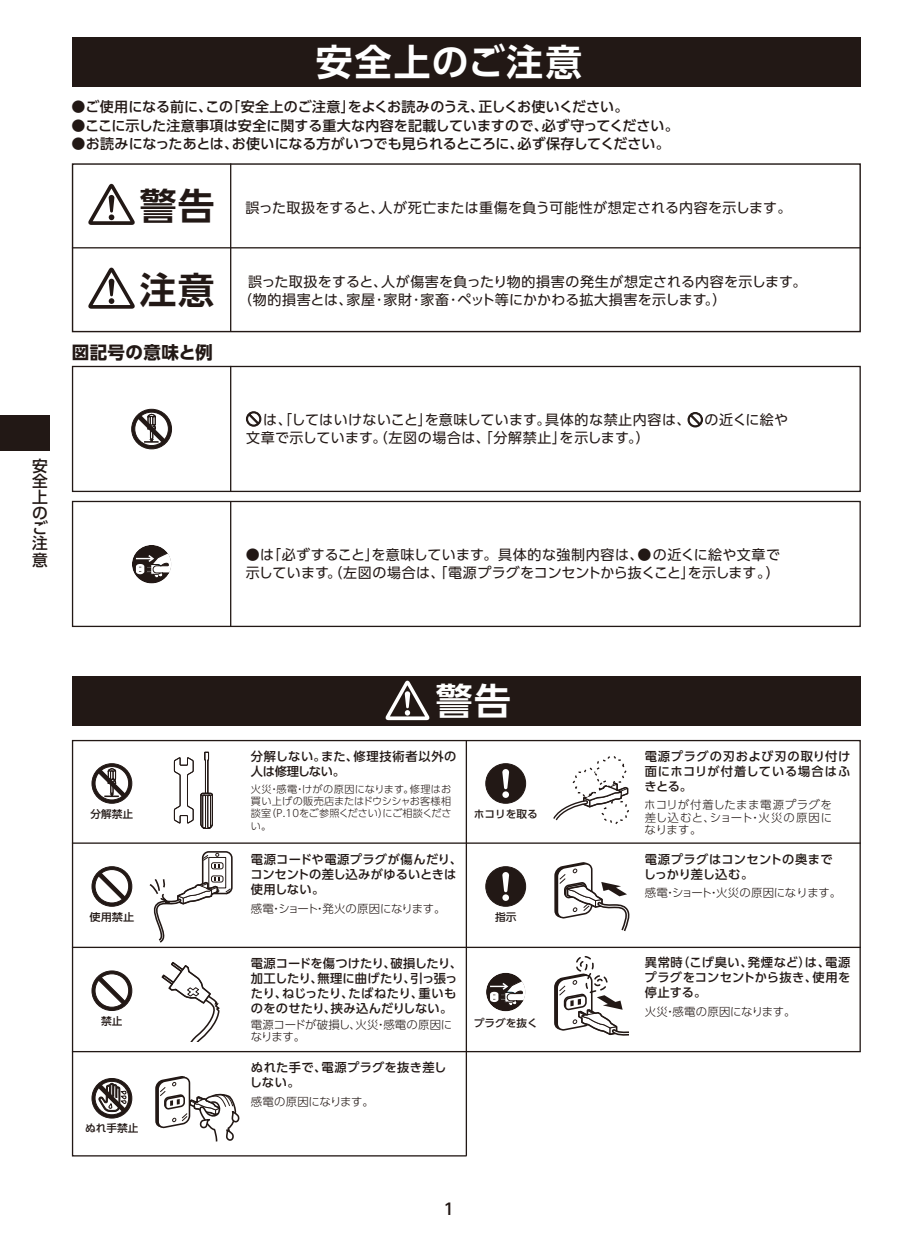
<style>
.page{position:relative;width:898px;height:1246px;background:#fff}
.page>*{position:absolute;margin:0;border:0;box-sizing:border-box;transform-origin:0 0}
.t1{font:700 36.75px "UD Shin Go Pro De";letter-spacing:.04em;color:#fff}
.t2{font:700 36.75px "UD Shin Go Pro De";color:#221815}
.t3{font:700 17.5px "UD Shin Go Pro";letter-spacing:.02em;color:#221815}
.t4{font:500 15.75px/15.6px "UD Shin Go Pro";color:#221815;text-align:justify}
.t5{font:500 15.75px "UD Shin Go Pro";color:#221815;scale:1.06 1}
.t6{font:14px/18px "UD Shin Go Pro";letter-spacing:.025em;color:#221815}
.t7{font:500 14px "UD Shin Go Pro";letter-spacing:.005em;color:#221815}
.t8{font:500 12.25px/14.9px "UD Shin Go Pro";letter-spacing:.02em;color:#221815}
.t9{font:300 11.38px/12.2px "UD Shin Go Pro";letter-spacing:.015em;color:#221815;text-align:justify}
.t10{font:300 11.38px "UD Shin Go Pro";letter-spacing:-.015em;color:#221815}
.t11{font:300 11.38px/12.2px "UD Shin Go Pro";letter-spacing:-.01em;color:#221815}
.t12{font:300 11.38px "UD Shin Go Pro";letter-spacing:-.025em;color:#221815}
.t13{font:500 10.5px "UD Shin Go Pro";color:#221815}
.t14{font:500 10.5px "UD Shin Go Pro";color:#221815;scale:1.06 1}
.t15{font:300 10.15px/12.2px "UD Shin Go Pro";letter-spacing:.005em;color:#221815;text-align:justify}
</style>
<div class="page">
<div style="left:0;top:414px;width:49px;height:36px;background:#221815"></div>
<div style="left:72px;top:37px;width:789px;height:50px;background:#221815"></div>
<div style="left:72px;top:163px;width:789px;height:169px;border:1px solid #221815"></div>
<hr style="left:230px;top:163px;width:1px;height:168px;background:#221815">
<hr style="left:72px;top:247px;width:789px;height:1px;background:#221815">
<svg style="left:88px;top:183px;width:47px;height:42px"></svg>
<svg style="left:88px;top:267px;width:47px;height:41px"></svg>
<svg style="left:688px;top:412px;width:15px;height:15px"></svg>
<svg style="left:246px;top:411px;width:15px;height:15px"></svg>
<hr style="left:230px;top:366px;width:1px;height:126px;background:#221815">
<div style="left:72px;top:366px;width:789px;height:126px;border:1px solid #221815"></div>
<div style="left:132px;top:409px;width:40px;height:40px;background:#221815;border-radius:50%"></div>
<div style="left:131px;top:409px;width:41px;height:40px;border:1px solid #221815;border-radius:50%"></div>
<div style="left:135px;top:412px;width:34px;height:33px;border:1px solid #221815;border-radius:50%"></div>
<svg style="left:131px;top:413px;width:41px;height:30px"></svg>
<div style="left:72px;top:500px;width:789px;height:127px;border:1px solid #221815"></div>
<hr style="left:230px;top:501px;width:1px;height:125px;background:#221815">
<div style="left:132px;top:545px;width:39px;height:38px;background:#221815;border-radius:50%"></div>
<svg style="left:136px;top:552px;width:35px;height:26px"></svg>
<div style="left:72px;top:676px;width:789px;height:49px;background:#221815"></div>
<svg style="left:385px;top:680px;width:45px;height:40px"></svg>
<svg style="left:71px;top:739px;width:790px;height:417px"></svg>
<hr style="left:466px;top:740px;width:1px;height:415px;background:#221815">
<hr style="left:72px;top:842px;width:789px;height:1px;background:#221815">
<hr style="left:72px;top:946px;width:789px;height:1px;background:#221815">
<hr style="left:72px;top:1050px;width:789px;height:2px;background:#221815">
<div style="left:92px;top:763px;width:40px;height:40px;background:#221815;border-radius:50%"></div>
<div style="left:92px;top:763px;width:40px;height:40px;border:1px solid #221815;border-radius:50%"></div>
<div style="left:95px;top:766px;width:34px;height:34px;border:1px solid #221815;border-radius:50%"></div>
<svg style="left:91px;top:767px;width:42px;height:31px"></svg>
<svg style="left:200px;top:751px;width:13px;height:78px"></svg>
<svg style="left:174px;top:756px;width:20px;height:68px"></svg>
<div style="left:92px;top:866px;width:40px;height:40px;background:#221815;border-radius:50%"></div>
<div style="left:92px;top:866px;width:40px;height:40px;border:1px solid #221815;border-radius:50%"></div>
<svg style="left:95px;top:869px;width:34px;height:33px"></svg>
<div style="left:95px;top:869px;width:34px;height:34px;border:1px solid #221815;border-radius:50%"></div>
<svg style="left:97px;top:871px;width:29px;height:30px"></svg>
<div style="left:202px;top:850px;width:31px;height:44px;border:2px solid #221815;border-radius:6px"></div>
<svg style="left:148px;top:852px;width:84px;height:91px"></svg>
<div style="left:92px;top:970px;width:40px;height:40px;background:#221815;border-radius:50%"></div>
<div style="left:92px;top:970px;width:40px;height:40px;border:1px solid #221815;border-radius:50%"></div>
<svg style="left:95px;top:973px;width:34px;height:34px"></svg>
<div style="left:95px;top:973px;width:34px;height:34px;border:1px solid #221815;border-radius:50%"></div>
<svg style="left:97px;top:976px;width:29px;height:29px"></svg>
<svg style="left:160px;top:960px;width:61px;height:81px"></svg>
<div style="left:92px;top:1078px;width:40px;height:39px;background:#221815;border-radius:50%"></div>
<div style="left:92px;top:1078px;width:40px;height:39px;border:1px solid #221815;border-radius:50%"></div>
<div style="left:95px;top:1080px;width:34px;height:34px;border:1px solid #221815;border-radius:50%"></div>
<svg style="left:97px;top:1073px;width:30px;height:39px"></svg>
<svg style="left:154px;top:1074px;width:86px;height:69px"></svg>
<svg style="left:552px;top:753px;width:78px;height:72px"></svg>
<div style="left:486px;top:763px;width:40px;height:40px;background:#221815;border-radius:50%"></div>
<div style="left:486px;top:763px;width:40px;height:40px;border:1px solid #221815;border-radius:50%"></div>
<div style="left:502px;top:791px;width:7px;height:6px;background:#fff;border-radius:50%"></div>
<svg style="left:502px;top:769px;width:7px;height:20px"></svg>
<svg style="left:553px;top:860px;width:79px;height:72px"></svg>
<div style="left:486px;top:866px;width:40px;height:40px;background:#221815;border-radius:50%"></div>
<div style="left:486px;top:866px;width:40px;height:40px;border:1px solid #221815;border-radius:50%"></div>
<div style="left:502px;top:894px;width:7px;height:6px;background:#fff;border-radius:50%"></div>
<svg style="left:502px;top:872px;width:7px;height:20px"></svg>
<svg style="left:553px;top:952px;width:75px;height:89px"></svg>
<div style="left:486px;top:972px;width:39px;height:39px;background:#221815;border-radius:50%"></div>
<svg style="left:490px;top:980px;width:35px;height:25px"></svg>
<p class="t4" style="left:32px;top:457px;width:17px">安全上のご注意</p>
<h1 class="t1" style="left:316px;top:32px;width:268px">安全上のご注意</h1>
<p class="t7" style="left:72px;top:96px;width:558px">●ご使用になる前に、この「安全上のご注意」をよくお読みのうえ、正しくお使いください。</p>
<p class="t7" style="left:72px;top:114px;width:609px">●ここに示した注意事項は安全に関する重大な内容を記載していますので、必ず守ってください。</p>
<p class="t7" style="left:72px;top:132px;width:600px">●お読みになったあとは、お使いになる方がいつでも見られるところに、必ず保存してください。</p>
<h1 class="t2" style="left:140px;top:176px;width:76px">警告</h1>
<p class="t6" style="left:246px;top:198px;width:547px">誤った取扱をすると、人が死亡または重傷を負う可能性が想定される内容を示します。</p>
<h1 class="t2" style="left:140px;top:260px;width:76px">注意</h1>
<p class="t3" style="left:72px;top:337px;width:142px">図記号の意味と例</p>
<p class="t6" style="left:238px;top:272px;width:570px;text-indent:10px">誤った取扱をすると、人が傷害を負ったり物的損害の発生が想定される内容を示します。（物的損害とは、家屋･家財･家畜･ペット等にかかわる拡大損害を示します。）</p>
<p class="t6" style="left:246px;top:410px;width:544px;text-indent:17px">は、「してはいけないこと」を意味しています。具体的な禁止内容は、　 の近くに絵や文章で示しています。（左図の場合は、「分解禁止」を示します。）</p>
<p class="t6" style="left:246px;top:545px;width:536px">●は「必ずすること」を意味しています。具体的な強制内容は、●の近くに絵や文章で示しています。（左図の場合は、「電源プラグをコンセントから抜くこと」を示します。）</p>
<p class="t13" style="left:91px;top:805px;width:44px">分解禁止</p>
<h1 class="t1" style="left:436px;top:671px;width:76px">警告</h1>
<p class="t8" style="left:251px;top:748px;width:207px">分解しない。また、修理技術者以外の人は修理しない。</p>
<p class="t15" style="left:251px;top:782px;width:202px">火災・感電・けがの原因になります。修理はお買い上げの販売店またはドウシシャお客様相談室（P.10をご参照ください）にご相談ください。</p>
<p class="t13" style="left:474px;top:805px;width:65px">ホコリを取る</p>
<p class="t8" style="left:644px;top:748px;width:207px;text-align:justify">電源プラグの刃および刃の取り付け面にホコリが付着している場合はふきとる。</p>
<p class="t9" style="left:644px;top:798px;width:189px">ホコリが付着したまま電源プラグを差し込むと、ショート・火災の原因になります。</p>
<p class="t14" style="left:90px;top:908px;width:44px">使用禁止</p>
<p class="t8" style="left:250px;top:851px;width:213px">電源コードや電源プラグが傷んだり、コンセントの差し込みがゆるいときは使用しない。</p>
<p class="t12" style="left:251px;top:898px;width:196px">感電・ショート・発火の原因になります。</p>
<p class="t13" style="left:495px;top:908px;width:23px">指示</p>
<p class="t8" style="left:644px;top:851px;width:190px">電源プラグはコンセントの奥までしっかり差し込む。</p>
<p class="t10" style="left:645px;top:883px;width:198px">感電・ショート・火災の原因になります。</p>
<p class="t13" style="left:101px;top:1012px;width:23px">禁止</p>
<p class="t8" style="left:251px;top:955px;width:213px">電源コードを傷つけたり、破損したり、加工したり、無理に曲げたり、引っ張ったり、ねじったり、たばねたり、重いものをのせたり、挟み込んだりしない。</p>
<p class="t11" style="left:251px;top:1018px;width:203px">電源コードが破損し、火災・感電の原因になります。</p>
<p class="t13" style="left:474px;top:1014px;width:65px">プラグを抜く</p>
<p class="t8" style="left:645px;top:954px;width:207px;text-align:justify">異常時（こげ臭い、発煙など）は、電源プラグをコンセントから抜き、使用を停止する。</p>
<p class="t9" style="left:645px;top:1004px;width:152px">火災・感電の原因になります。</p>
<p class="t8" style="left:250px;top:1059px;width:198px">ぬれた手で、電源プラグを抜き差ししない。</p>
<p class="t10" style="left:251px;top:1091px;width:124px">感電の原因になります。</p>
<p class="t13" style="left:85px;top:1119px;width:55px">ぬれ手禁止</p>
<p class="t5" style="left:443px;top:1195px;width:12px">1</p>
</div>
